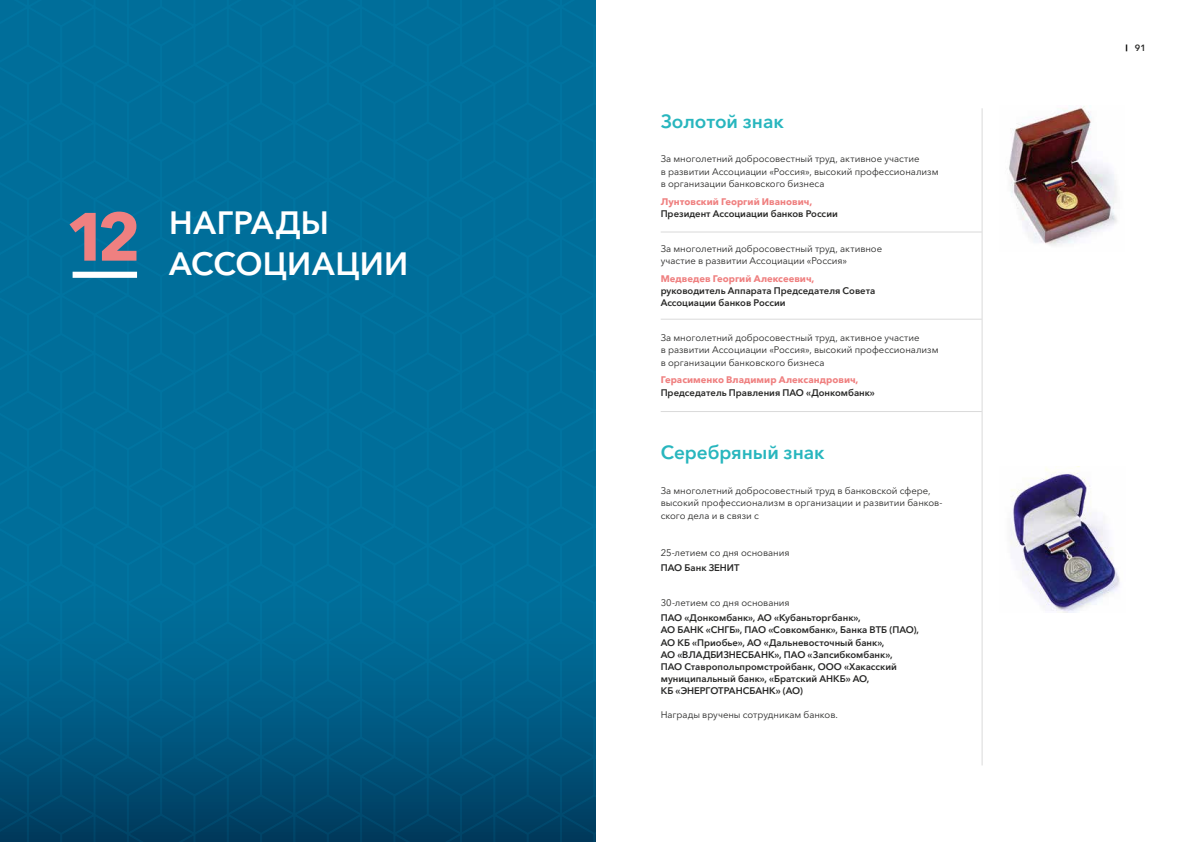
<style>
.page{position:relative;width:1191px;height:842px;background:#fff}
.page>*{position:absolute;margin:0;border:0;box-sizing:border-box;transform-origin:0 0}
.t1{font:600 32px/41px "Avenir Next Cyr";letter-spacing:.01em;color:#fff}
.t2{font:600 19px "Avenir Next Cyr";letter-spacing:-.005em;color:#28b6be}
.t3{font:9.5px/12.2px "Avenir Next Cyr";letter-spacing:-.005em;color:#282827}
.t4{font:600 9.5px/12.2px "Avenir Next Cyr";color:#282827}
.t5{font:700 9.5px "Avenir Next Cyr";letter-spacing:.005em;color:#ef8080}
.t6{font:600 9px "Avenir Next Cyr";color:#282827}
.s1{font-weight:700;font-size:67.5px;color:#ef8080}
</style>
<div class="page">
<svg style="left:1125px;top:45px;width:2px;height:6px"></svg>
<hr style="left:981px;top:108px;width:1px;height:657px;background:#dadada">
<div style="left:28px;top:0;width:266px;height:411px;background:#006e9a"></div>
<div style="left:294px;top:0;width:266px;height:411px;background:#006e9a"></div>
<svg style="left:0;top:0;width:28px;height:842px;background:#006893"></svg>
<svg style="left:27px;top:411px;width:267px;height:431px;background:#00628c"></svg>
<svg style="left:294px;top:411px;width:266px;height:431px;background:#00628c"></svg>
<svg style="left:560px;top:0;width:35px;height:842px;background:#006894"></svg>
<div style="left:73px;top:272px;width:64px;height:6px;background:#fff"></div>
<hr style="left:660px;top:232px;width:321px;height:1px;background:#dadada">
<hr style="left:660px;top:319px;width:321px;height:1px;background:#dadada">
<hr style="left:660px;top:411px;width:321px;height:1px;background:#dadada">
<img style="left:1009px;top:105px;width:108px;height:141px">
<img style="left:1010px;top:466px;width:110px;height:146px">
<h1 class="t1" style="left:169px;top:202px;width:241px;text-indent:-104px"><span class="s1">12</span> НАГРАДЫ<br>АССОЦИАЦИИ</h1>
<h2 class="t2" style="left:660px;top:109px;width:124px">Золотой знак</h2>
<p class="t3" style="left:660px;top:153px;width:279px">За многолетний добросовестный труд, активное участие<br>в развитии Ассоциации «Россия», высокий профессионализм в организации банковского бизнеса</p>
<p class="t5" style="left:660px;top:196px;width:153px">Лунтовский Георгий Иванович,</p>
<p class="t4" style="left:660px;top:207px;width:179px">Президент Ассоциации банков России</p>
<p class="t3" style="left:660px;top:242px;width:223px">За многолетний добросовестный труд, активное участие в развитии Ассоциации «Россия»</p>
<p class="t5" style="left:660px;top:273px;width:155px">Медведев Георгий Алексеевич,</p>
<p class="t4" style="left:660px;top:285px;width:216px">руководитель Аппарата Председателя Совета<br>Ассоциации банков России</p>
<p class="t3" style="left:660px;top:332px;width:279px">За многолетний добросовестный труд, активное участие<br>в развитии Ассоциации «Россия», высокий профессионализм в организации банковского бизнеса</p>
<p class="t5" style="left:660px;top:374px;width:199px">Герасименко Владимир Александрович,</p>
<p class="t4" style="left:660px;top:386px;width:216px">Председатель Правления ПАО «Донкомбанк»</p>
<h2 class="t2" style="left:660px;top:441px;width:165px">Серебряный знак</h2>
<p class="t3" style="left:660px;top:485px;width:283px">За многолетний добросовестный труд в банковской сфере, высокий профессионализм в организации и развитии банков&shy;ского дела и в связи с</p>
<p class="t3" style="left:660px;top:547px;width:130px">25‑летием со дня основания</p>
<p class="t4" style="left:660px;top:562px;width:80px">ПАО Банк ЗЕНИТ</p>
<p class="t3" style="left:660px;top:597px;width:130px">30‑летием со дня основания</p>
<p class="t4" style="left:660px;top:612px;width:260px">ПАО «Донкомбанк», АО «Кубаньторгбанк»,<br>АО БАНК «СНГБ», ПАО «Совкомбанк», Банка ВТБ (ПАО), АО КБ «Приобье», АО «Дальневосточный банк»,<br>АО «ВЛАДБИЗНЕСБАНК», ПАО «Запсибкомбанк»,<br>ПАО Ставропольпромстройбанк, ООО «Хакасский муниципальный банк», «Братский АНКБ» АО,<br>КБ «ЭНЕРГОТРАНСБАНК» (АО)</p>
<p class="t3" style="left:660px;top:708px;width:179px">Награды вручены сотрудникам банков.</p>
<p class="t6" style="left:1134px;top:42px;width:12px">91</p>
</div>
